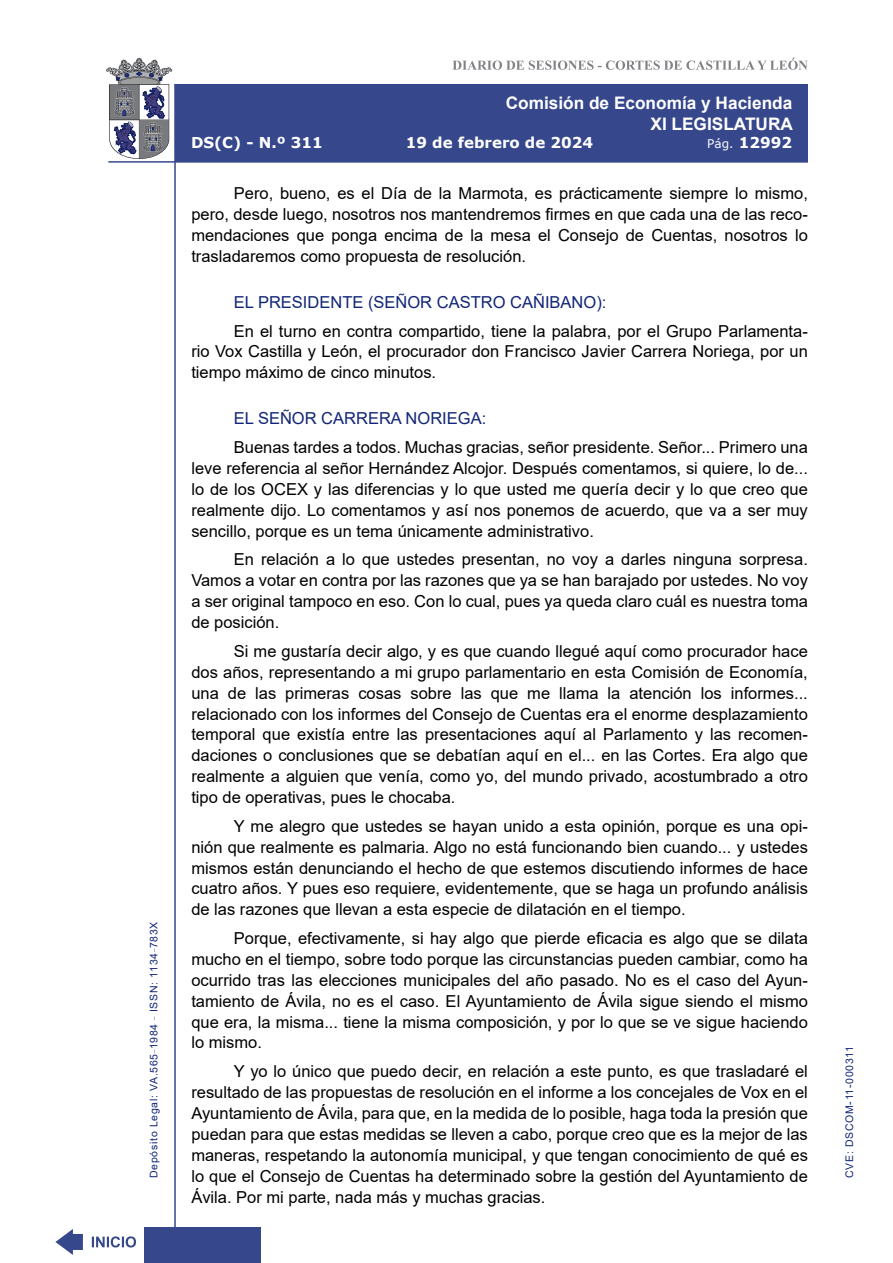
<style>
.page{position:relative;width:893px;height:1263px;background:#fff}
.page>*{position:absolute;margin:0;border:0;box-sizing:border-box;transform-origin:0 0}
.t1{font:700 17.25px/20.7px "Arial";color:#fff;text-align:right}
.t2{font:16.5px/20.9px "Arial";color:#000;text-align:justify}
.Orador{font:16.5px "Arial";color:#122678}
.t3{font:700 15px "Verdana";color:#fff}
.t4{font:10.5px "Arial";letter-spacing:.065em;color:#122678}
.s1{font-weight:400;font-size:12px}
</style>
<div class="page">
<svg style="left:452px;top:58px;width:356px;height:12px"></svg>
<hr style="left:174px;top:84px;width:2px;height:1179px;background:#36478c">
<div style="left:144px;top:1227px;width:117px;height:36px;background:#36478c"></div>
<div style="left:175px;top:84px;width:633px;height:78px;background:#36478c"></div>
<hr style="left:108px;top:161px;width:700px;height:2px;background:#36478c">
<svg style="left:92px;top:1236px;width:44px;height:11px"></svg>
<svg style="left:55px;top:1229px;width:28px;height:26px"></svg>
<svg style="left:106px;top:58px;width:66px;height:101px"></svg>
<p class="t4" style="left:146px;top:1178px;width:258px;rotate:-90deg">Depósito Legal: VA.565<sup>_</sup>1984 <sup>_</sup> ISSN: 1134<sup>_</sup>783X</p>
<p class="t1" style="left:506px;top:93px;width:289px">Comisión de Economía y Hacienda<br>XI LEGISLATURA</p>
<p class="t3" style="left:191px;top:132px;width:133px">DS(C) - N.º 311</p>
<p class="t3" style="left:406px;top:132px;width:189px">19 de febrero de 2024</p>
<p class="t3" style="left:707px;top:132px;width:86px"><span class="s1">Pág.</span> 12992</p>
<p class="t2" style="left:191px;top:183px;width:618px;text-indent:43px">Pero, bueno, es el Día de la Marmota, es prácticamente siempre lo mismo, pero, desde luego, nosotros nos mantendremos firmes en que cada una de las reco&shy;mendaciones que ponga encima de la mesa el Consejo de Cuentas, nosotros lo trasladaremos como propuesta de resolución.</p>
<p class="Orador" style="left:234px;top:290px;width:374px">EL PRESIDENTE (SEÑOR CASTRO CAÑIBANO):</p>
<p class="t2" style="left:191px;top:320px;width:618px;text-indent:43px">En el turno en contra compartido, tiene la palabra, por el Grupo Parlamenta&shy;rio Vox Castilla y León, el procurador don Francisco Javier Carrera Noriega, por un tiempo máximo de cinco minutos.</p>
<p class="Orador" style="left:234px;top:407px;width:254px">EL SEÑOR CARRERA NORIEGA:</p>
<p class="t2" style="left:191px;top:437px;width:618px;text-indent:43px">Buenas tardes a todos. Muchas gracias, señor presidente. Señor... Primero una leve referencia al señor Hernández Alcojor. Después comentamos, si quiere, lo de... lo de los OCEX y las diferencias y lo que usted me quería decir y lo que creo que realmente dijo. Lo comentamos y así nos ponemos de acuerdo, que va a ser muy sencillo, porque es un tema únicamente administrativo.</p>
<p class="t2" style="left:191px;top:549px;width:618px;text-indent:43px">En relación a lo que ustedes presentan, no voy a darles ninguna sorpresa.<br>Vamos a votar en contra por las razones que ya se han barajado por ustedes. No voy a ser original tampoco en eso. Con lo cual, pues ya queda claro cuál es nuestra toma de posición.</p>
<p class="t2" style="left:191px;top:641px;width:618px;text-indent:43px">Si me gustaría decir algo, y es que cuando llegué aquí como procurador hace dos años, representando a mi grupo parlamentario en esta Comisión de Economía, una de las primeras cosas sobre las que me llama la atención los informes... relacionado con los informes del Consejo de Cuentas era el enorme desplazamiento temporal que existía entre las presentaciones aquí al Parlamento y las recomen&shy;daciones o conclusiones que se debatían aquí en el... en las Cortes. Era algo que realmente a alguien que venía, como yo, del mundo privado, acostumbrado a otro tipo de operativas, pues le chocaba.</p>
<p class="t2" style="left:191px;top:815px;width:618px;text-indent:43px">Y me alegro que ustedes se hayan unido a esta opinión, porque es una opi&shy;nión que realmente es palmaria. Algo no está funcionando bien cuando... y ustedes mismos están denunciando el hecho de que estemos discutiendo informes de hace cuatro años. Y pues eso requiere, evidentemente, que se haga un profundo análisis de las razones que llevan a esta especie de dilatación en el tiempo.</p>
<p class="t2" style="left:191px;top:928px;width:618px;text-indent:43px">Porque, efectivamente, si hay algo que pierde eficacia es algo que se dilata mucho en el tiempo, sobre todo porque las circunstancias pueden cambiar, como ha ocurrido tras las elecciones municipales del año pasado. No es el caso del Ayun&shy;tamiento de Ávila, no es el caso. El Ayuntamiento de Ávila sigue siendo el mismo que era, la misma... tiene la misma composición, y por lo que se ve sigue haciendo lo mismo.</p>
<p class="t2" style="left:191px;top:1061px;width:618px;text-indent:43px">Y yo lo único que puedo decir, en relación a este punto, es que trasladaré el resultado de las propuestas de resolución en el informe a los concejales de Vox en el Ayuntamiento de Ávila, para que, en la medida de lo posible, haga toda la presión que puedan para que estas medidas se lleven a cabo, porque creo que es la mejor de las maneras, respetando la autonomía municipal, y que tengan conocimiento de qué es lo que el Consejo de Cuentas ha determinado sobre la gestión del Ayuntamiento de Ávila. Por mi parte, nada más y muchas gracias.</p>
<p class="t4" style="left:842px;top:1178px;width:133px;rotate:-90deg">CVE: DSCOM-11-000311</p>
</div>
